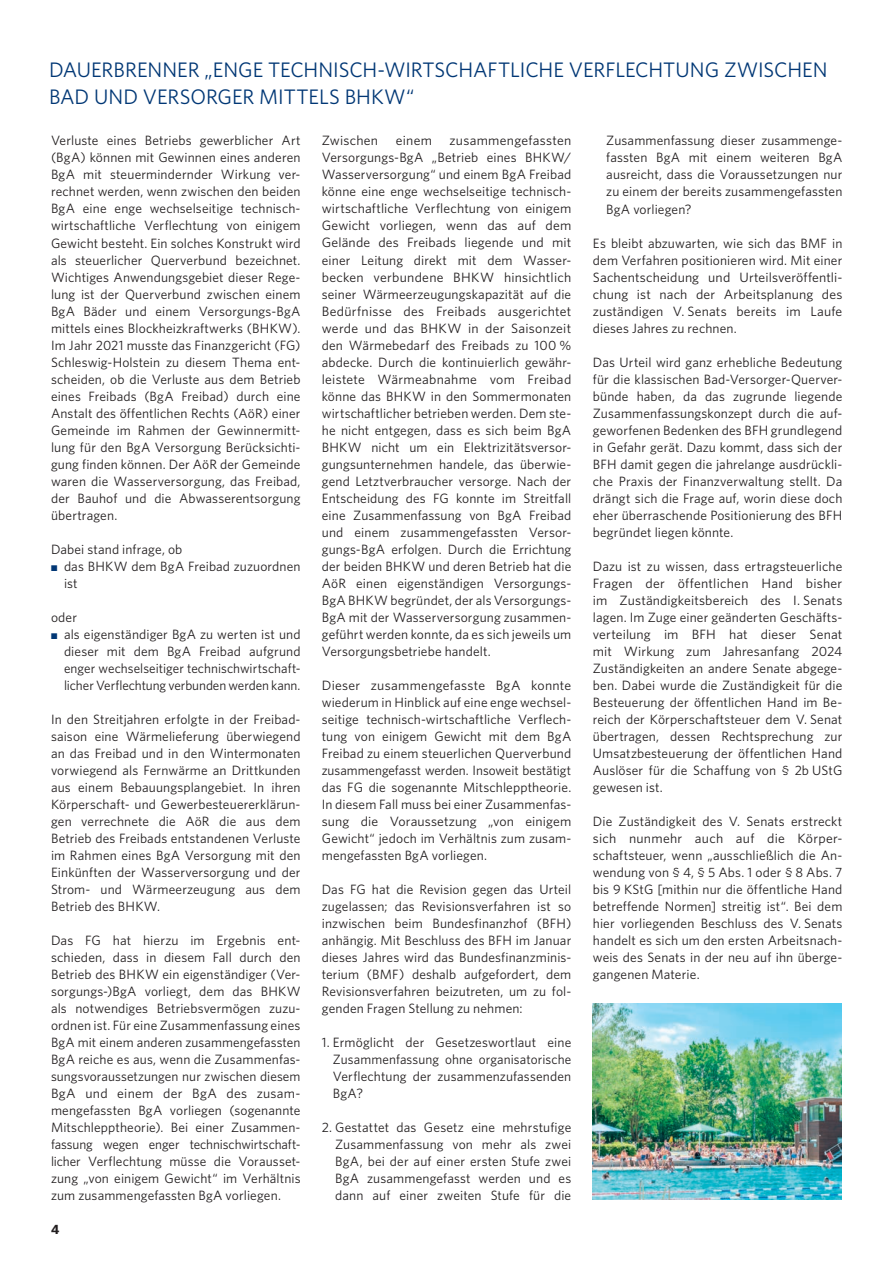
<style>
.page{position:relative;width:893px;height:1263px;background:#fff}
.page>*{position:absolute;margin:0;border:0;box-sizing:border-box;transform-origin:0 0}
.t1{font:21px/27px "Whitney";letter-spacing:-.005em;color:#013775}
.t2{font:13.5px/17px "Whitney";letter-spacing:.01em;color:#231f20;text-align:justify}
.t3{font:700 13.5px "Whitney";color:#231f20}
.s1{color:#013775}
</style>
<div class="page">
<img style="left:592px;top:1003px;width:250px;height:197px">
<h1 class="t1" style="left:49px;top:56px;width:780px">DAUERBRENNER „ENGE TECHNISCH-WIRTSCHAFTLICHE VERFLECHTUNG ZWISCHEN<br>BAD UND VERSORGER MITTELS BHKW“</h1>
<p class="t2" style="left:51px;top:132px;width:251px">Verluste eines Betriebs gewerblicher Art (BgA) können mit Gewinnen eines anderen BgA mit steuermindernder Wirkung ver&shy;rechnet werden, wenn zwischen den beiden BgA eine enge wechselseitige technisch&shy;wirtschaftliche Verflechtung von einigem Gewicht besteht. Ein solches Konstrukt wird als steuerlicher Querverbund bezeichnet.<br>Wichtiges Anwendungsgebiet dieser Rege&shy;lung ist der Querverbund zwischen einem BgA Bäder und einem Versorgungs-BgA mittels eines Blockheizkraftwerks (BHKW).<br>Im Jahr 2021 musste das Finanzgericht (FG)<br>Schleswig-Holstein zu diesem Thema ent&shy;scheiden, ob die Verluste aus dem Betrieb eines Freibads (BgA Freibad) durch eine Anstalt des öffentlichen Rechts (AöR) einer Gemeinde im Rahmen der Gewinnermitt&shy;lung für den BgA Versorgung Berücksichti&shy;gung finden können. Der AöR der Gemeinde waren die Wasserversorgung, das Freibad, der Bauhof und die Abwasserentsorgung übertragen.</p>
<p class="t2" style="left:51px;top:540px;width:133px">Dabei stand infrage, ob</p>
<p class="t2" style="left:64px;top:557px;width:238px;text-indent:-13px"><span class="s1">■</span> das BHKW dem BgA Freibad zuzuordnen ist</p>
<p class="t2" style="left:51px;top:608px;width:28px">oder</p>
<p class="t2" style="left:64px;top:625px;width:238px;text-indent:-13px"><span class="s1">■</span> als eigenständiger BgA zu werten ist und dieser mit dem BgA Freibad aufgrund enger wechselseitiger technischwirtschaft&shy;licher Verflechtung verbunden werden kann.</p>
<p class="t2" style="left:51px;top:710px;width:251px">In den Streitjahren erfolgte in der Freibad&shy;saison eine Wärmelieferung überwiegend an das Freibad und in den Wintermonaten vorwiegend als Fernwärme an Drittkunden aus einem Bebauungsplangebiet. In ihren Körperschaft- und Gewerbesteuererklärun&shy;gen verrechnete die AöR die aus dem Betrieb des Freibads entstandenen Verluste im Rahmen eines BgA Versorgung mit den Einkünften der Wasserversorgung und der Strom- und Wärmeerzeugung aus dem Betrieb des BHKW.</p>
<p class="t2" style="left:51px;top:931px;width:251px">Das FG hat hierzu im Ergebnis ent&shy;schieden, dass in diesem Fall durch den Betrieb des BHKW ein eigenständiger (Ver&shy;sorgungs-)BgA vorliegt, dem das BHKW als notwendiges Betriebsvermögen zuzu&shy;ordnen ist. Für eine Zusammenfassung eines BgA mit einem anderen zusammengefassten BgA reiche es aus, wenn die Zusammenfas&shy;sungsvoraussetzungen nur zwischen diesem BgA und einem der BgA des zusam&shy;mengefassten BgA vorliegen (sogenannte Mitschlepptheorie). Bei einer Zusammen&shy;fassung wegen enger technischwirtschaft&shy;licher Verflechtung müsse die Vorausset&shy;zung „von einigem Gewicht“ im Verhältnis zum zusammengefassten BgA vorliegen.</p>
<p class="t2" style="left:322px;top:132px;width:58px">Zwischen</p>
<p class="t2" style="left:396px;top:132px;width:38px">einem</p>
<p class="t2" style="left:606px;top:132px;width:238px">Zusammenfassung dieser zusammenge&shy;fassten BgA mit einem weiteren BgA ausreicht, dass die Voraussetzungen nur zu einem der bereits zusammengefassten BgA vorliegen?</p>
<p class="t2" style="left:593px;top:234px;width:251px">Es bleibt abzuwarten, wie sich das BMF in dem Verfahren positionieren wird. Mit einer Sachentscheidung und Urteilsveröffentli&shy;chung ist nach der Arbeitsplanung des zuständigen V. Senats bereits im Laufe dieses Jahres zu rechnen.</p>
<p class="t2" style="left:593px;top:353px;width:251px">Das Urteil wird ganz erhebliche Bedeutung für die klassischen Bad-Versorger-Querver&shy;bünde haben, da das zugrunde liegende Zusammenfassungskonzept durch die auf&shy;geworfenen Bedenken des BFH grundlegend in Gefahr gerät. Dazu kommt, dass sich der BFH damit gegen die jahrelange ausdrückli&shy;che Praxis der Finanzverwaltung stellt. Da drängt sich die Frage auf, worin diese doch eher überraschende Positionierung des BFH begründet liegen könnte.</p>
<p class="t2" style="left:593px;top:557px;width:251px">Dazu ist zu wissen, dass ertragsteuerliche Fragen der öffentlichen Hand bisher im Zuständigkeitsbereich des I. Senats lagen. Im Zuge einer geänderten Geschäfts&shy;verteilung im BFH hat dieser Senat mit Wirkung zum Jahresanfang 2024<br>Zuständigkeiten an andere Senate abgege&shy;ben. Dabei wurde die Zuständigkeit für die Besteuerung der öffentlichen Hand im Be&shy;reich der Körperschaftsteuer dem V. Senat übertragen, dessen Rechtsprechung zur Umsatzbesteuerung der öffentlichen Hand Auslöser für die Schaffung von § 2b UStG gewesen ist.</p>
<p class="t2" style="left:593px;top:812px;width:251px">Die Zuständigkeit des V. Senats erstreckt sich nunmehr auch auf die Körper&shy;schaftsteuer, wenn „ausschließlich die An&shy;wendung von § 4, § 5 Abs. 1 oder § 8 Abs. 7 bis 9 KStG [mithin nur die öffentliche Hand betreffende Normen] streitig ist“. Bei dem hier vorliegenden Beschluss des V. Senats handelt es sich um den ersten Arbeitsnach&shy;weis des Senats in der neu auf ihn überge&shy;gangenen Materie.</p>
<p class="t2" style="left:322px;top:132px;width:251px;text-indent:128px">zusammengefassten Versorgungs-BgA „Betrieb eines BHKW/ Wasserversorgung“ und einem BgA Freibad könne eine enge wechselseitige technisch&shy;wirtschaftliche Verflechtung von einigem Gewicht vorliegen, wenn das auf dem Gelände des Freibads liegende und mit einer Leitung direkt mit dem Wasser&shy;becken verbundene BHKW hinsichtlich seiner Wärmeerzeugungskapazität auf die Bedürfnisse des Freibads ausgerichtet werde und das BHKW in der Saisonzeit den Wärmebedarf des Freibads zu 100 % abdecke. Durch die kontinuierlich gewähr&shy;leistete Wärmeabnahme vom Freibad könne das BHKW in den Sommermonaten wirtschaftlicher betrieben werden. Dem ste&shy;he nicht entgegen, dass es sich beim BgA BHKW nicht um ein Elektrizitätsversor&shy;gungsunternehmen handele, das überwie&shy;gend Letztverbraucher versorge. Nach der Entscheidung des FG konnte im Streitfall eine Zusammenfassung von BgA Freibad und einem zusammengefassten Versor&shy;gungs-BgA erfolgen. Durch die Errichtung der beiden BHKW und deren Betrieb hat die AöR einen eigenständigen Versorgungs-BgA BHKW begründet, der als Versorgungs-BgA mit der Wasserversorgung zusammen&shy;geführt werden konnte, da es sich jeweils um Versorgungsbetriebe handelt.</p>
<p class="t2" style="left:322px;top:676px;width:251px">Dieser zusammengefasste BgA konnte wiederum in Hinblick auf eine enge wechsel&shy;seitige technisch-wirtschaftliche Verflech&shy;tung von einigem Gewicht mit dem BgA Freibad zu einem steuerlichen Querverbund zusammengefasst werden. Insoweit bestätigt das FG die sogenannte Mitschlepptheorie.<br>In diesem Fall muss bei einer Zusammenfas&shy;sung die Voraussetzung „von einigem Gewicht“ jedoch im Verhältnis zum zusam&shy;mengefassten BgA vorliegen.</p>
<p class="t2" style="left:322px;top:880px;width:251px">Das FG hat die Revision gegen das Urteil zugelassen; das Revisionsverfahren ist so inzwischen beim Bundesfinanzhof (BFH) anhängig. Mit Beschluss des BFH im Januar dieses Jahres wird das Bundesfinanzminis&shy;terium (BMF) deshalb aufgefordert, dem Revisionsverfahren beizutreten, um zu fol&shy;genden Fragen Stellung zu nehmen:</p>
<p class="t2" style="left:333px;top:1033px;width:240px;text-indent:-11px">1. Ermöglicht der Gesetzeswortlaut eine Zusammenfassung ohne organisatorische Verflechtung der zusammenzufassenden BgA?</p>
<p class="t2" style="left:335px;top:1118px;width:238px;text-indent:-13px">2. Gestattet das Gesetz eine mehrstufige Zusammenfassung von mehr als zwei BgA, bei der auf einer ersten Stufe zwei BgA zusammengefasst werden und es dann auf einer zweiten Stufe für die</p>
<p class="t3" style="left:51px;top:1220px;width:10px">4</p>
</div>
